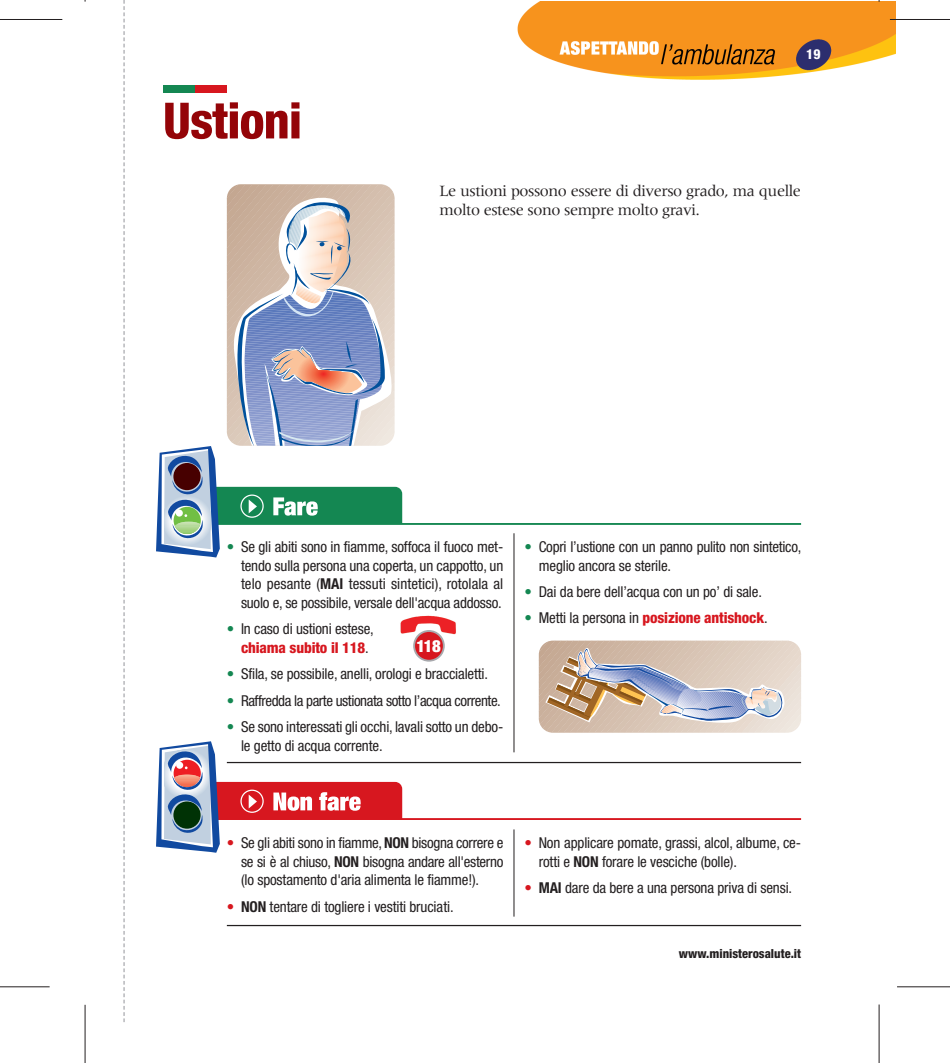
<style>
.page{position:relative;width:950px;height:1063px;background:#fff}
.page>*{position:absolute;margin:0;border:0;box-sizing:border-box;transform-origin:0 0}
.t1{font:800 condensed 50px "Helvetica Neue";letter-spacing:-.015em;color:#940408}
.t2{font:900 condensed 16.75px "Helvetica Neue";color:#fff}
.t3{font:16.25px/19.5px "Meridien";letter-spacing:-.03em;color:#231f20}
.t4{font:condensed 15px/18.8px "Helvetica Neue";letter-spacing:-.01em;color:#231f20}
.t5{font:condensed 15px "Helvetica Neue";letter-spacing:-.03em;color:#231f20}
.t6{font:800 condensed 15px "Helvetica Neue";letter-spacing:-.01em;color:#d7171f}
.t7{font:800 condensed 13.75px "Helvetica Neue";color:#fff}
.t8{font:800 condensed 12.5px "Helvetica Neue";color:#231f20}
.s1{color:#148752}
.s2{font-weight:700}
.s3{font-weight:800;color:#d7171f}
.s4{font-weight:400;color:#148752}
.s5{font-weight:400;color:#231f20}
.s6{color:#d7171f}
</style>
<div class="page">
<img style="left:517px;top:2px;width:378px;height:78px">
<svg style="left:123px;top:0;width:2px;height:1022px"></svg>
<hr style="left:85px;top:1005px;width:1px;height:58px;background:#231f20">
<hr style="left:879px;top:1005px;width:1px;height:58px;background:#231f20">
<hr style="left:897px;top:987px;width:53px;height:1px;background:#231f20">
<hr style="left:890px;top:19px;width:60px;height:1px;background:#231f20">
<hr style="left:0;top:19px;width:62px;height:1px;background:#231f20">
<hr style="left:0;top:987px;width:50px;height:1px;background:#231f20">
<svg style="left:156px;top:184px;width:645px;height:374px"></svg>
<svg style="left:156px;top:741px;width:645px;height:112px"></svg>
<hr style="left:227px;top:762px;width:574px;height:1px;background:#231f20">
<hr style="left:513px;top:533px;width:1px;height:219px;background:#231f20">
<hr style="left:227px;top:925px;width:574px;height:1px;background:#231f20">
<hr style="left:513px;top:829px;width:1px;height:88px;background:#231f20">
<div style="left:163px;top:85px;width:32px;height:7px;background:#148752"></div>
<div style="left:195px;top:85px;width:32px;height:7px;background:#d7171f"></div>
<svg style="left:539px;top:641px;width:262px;height:92px;background:#ccbeb7"></svg>
<img style="left:400px;top:615px;width:56px;height:20px">
<svg style="left:413px;top:630px;width:32px;height:32px"></svg>
<h1 class="t1" style="left:163px;top:103px;width:140px">Ustioni</h1>
<p class="t7" style="left:806px;top:50px;width:16px">19</p>
<p class="t3" style="left:439px;top:182px;width:363px">Le ustioni possono essere di diverso grado, ma quelle molto estese sono sempre molto gravi.</p>
<p class="t4" style="left:241px;top:538px;width:264px;text-align:justify;text-indent:-14px"><span class="s1">•</span> Se gli abiti sono in fiamme, soffoca il fuoco met&shy;tendo sulla persona una coperta, un cappotto, un telo pesante (<span class="s2">MAI</span> tessuti sintetici), rotolala al suolo e, se possibile, versale dell'acqua addosso.</p>
<p class="t4" style="left:241px;top:621px;width:134px;text-indent:-14px"><span class="s1">•</span> In caso di ustioni estese, <span class="s3">chiama subito il 118</span>.</p>
<p class="t4" style="left:227px;top:666px;width:263px"><span class="s1">•</span> Sfila, se possibile, anelli, orologi e braccialetti.</p>
<p class="t5" style="left:227px;top:695px;width:275px"><span class="s1">•</span> Raffredda la parte ustionata sotto l’acqua corrente.</p>
<p class="t4" style="left:241px;top:718px;width:264px;text-indent:-14px"><span class="s1">•</span> Se sono interessati gli occhi, lavali sotto un debo&shy;le getto di acqua corrente.</p>
<p class="t2" style="left:416px;top:640px;width:26px">118</p>
<p class="t4" style="left:539px;top:538px;width:264px;text-indent:-14px"><span class="s1">•</span> Copri l’ustione con un panno pulito non sintetico, meglio ancora se sterile.</p>
<p class="t4" style="left:524px;top:583px;width:239px"><span class="s1">•</span> Dai da bere dell’acqua con un po’ di sale.</p>
<p class="t6" style="left:524px;top:612px;width:244px"><span class="s4">•</span> <span class="s5">Metti la persona in</span> posizione antishock<span class="s5">.</span></p>
<p class="t4" style="left:241px;top:835px;width:264px;text-align:justify;text-indent:-14px"><span class="s6">•</span> Se gli abiti sono in fiamme,<span class="s2">NON</span> bisogna correre e se si è al chiuso, <span class="s2">NON</span> bisogna andare all'esterno (lo spostamento d'aria alimenta le fiamme!).</p>
<p class="t4" style="left:227px;top:898px;width:228px"><span class="s6">•</span> <span class="s2">NON</span> tentare di togliere i vestiti bruciati.</p>
<p class="t4" style="left:539px;top:835px;width:264px;text-indent:-14px"><span class="s6">•</span> Non applicare pomate, grassi, alcol, albume, ce&shy;rotti e <span class="s2">NON</span> forare le vesciche (bolle).</p>
<p class="t4" style="left:524px;top:880px;width:269px"><span class="s6">•</span> <span class="s2">MAI</span> dare da bere a una persona priva di sensi.</p>
<p class="t8" style="left:679px;top:949px;width:124px">www.ministerosalute.it</p>
</div>
